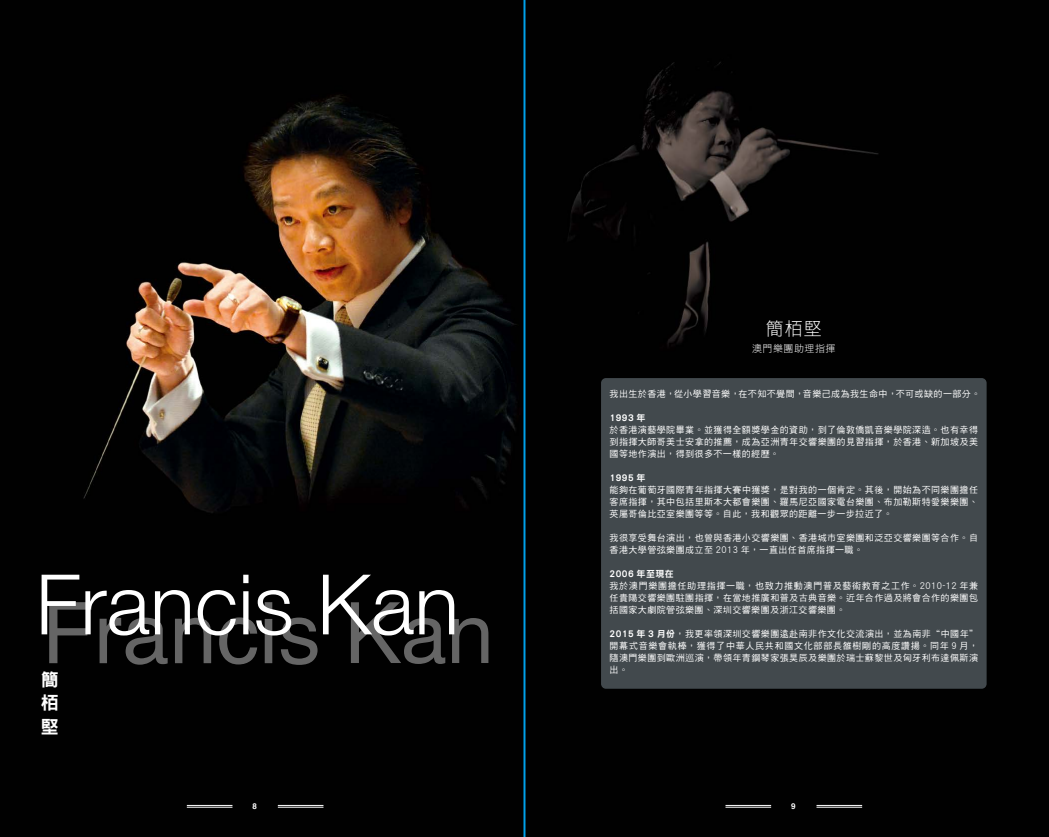
<style>
.page{position:relative;width:1049px;height:837px;background:#fff}
.page>*{position:absolute;margin:0;border:0;box-sizing:border-box;transform-origin:0 0}
.t1{font:85px "Helvetica";color:#fff}
.t2{font:300 83.5px "Helvetica Neue";color:#fff}
.t3{font:18px/23.2px "DF Hei HK W9";color:#fff;text-align:justify}
.t4{font:18px "DF Hei HK W3";color:#fff}
.t5{font:10px "DF Hei HK W3";letter-spacing:.05em;color:#fff}
.t6{font:9px/12px "DF Hei HK W5";letter-spacing:.05em;color:#fff;text-align:justify}
.t7{font:9px "DF Hei HK W9";letter-spacing:.05em;color:#fff}
.t8{font:700 8px "Helvetica";color:#fff}
.s1{font-family:"Helvetica Neue"}
.s2{font-family:"DF Hei HK W9"}
</style>
<div class="page">
<img style="left:0;top:0;width:1049px;height:836px">
<div style="left:601px;top:378px;width:385px;height:310px;background:#42494d;border-radius:5px"></div>
<hr style="left:816px;top:804px;width:46px;height:1px;background:#fff">
<hr style="left:816px;top:806px;width:46px;height:1px;background:#fff">
<hr style="left:725px;top:804px;width:46px;height:1px;background:#fff">
<hr style="left:725px;top:806px;width:46px;height:1px;background:#fff">
<hr style="left:278px;top:804px;width:45px;height:1px;background:#fff">
<hr style="left:278px;top:806px;width:45px;height:1px;background:#fff">
<hr style="left:187px;top:804px;width:45px;height:1px;background:#fff">
<hr style="left:187px;top:806px;width:45px;height:1px;background:#fff">
<hr style="left:523px;top:0;width:2px;height:836px;background:#00a0e9">
<h2 class="t2" style="left:36px;top:537px;width:425px">Francis Kan</h2>
<h3 class="t3" style="left:41px;top:667px;width:19px">簡栢堅</h3>
<h1 class="t1" style="left:42px;top:567px;width:453px">Francis <span class="s1">Kan</span></h1>
<h3 class="t4" style="left:766px;top:318px;width:57px">簡栢堅</h3>
<p class="t5" style="left:752px;top:343px;width:85px">澳門樂團助理指揮</p>
<p class="t6" style="left:609px;top:387px;width:372px">我出生於香港，從小學習音樂，在不知不覺間，音樂己成為我生命中，不可或缺的一部分。</p>
<p class="t7" style="left:609px;top:413px;width:38px">1993 年</p>
<p class="t6" style="left:609px;top:423px;width:370px">於香港演藝學院畢業。並獲得全額獎學金的資助，到了倫敦僑凱音樂學院深造。也有幸得到指揮大師哥美士安拿的推薦，成為亞洲青年交響樂團的見習指揮，於香港、新加坡及美國等地作演出，得到很多不一樣的經歷。</p>
<p class="t7" style="left:609px;top:473px;width:38px">1995 年</p>
<p class="t6" style="left:609px;top:483px;width:370px">能夠在葡萄牙國際青年指揮大賽中獲獎，是對我的一個肯定。其後，開始為不同樂團擔任客席指揮，其中包括里斯本大都會樂團、羅馬尼亞國家電台樂團、布加勒斯特愛樂樂團、英屬哥倫比亞室樂團等等。自此，我和觀眾的距離一步一步拉近了。</p>
<p class="t6" style="left:609px;top:531px;width:370px">我很享受舞台演出，也曾與香港小交響樂團、香港城巿室樂團和泛亞交響樂團等合作。自香港大學管弦樂團成立至 2013 年，一直出任首席指揮一職。</p>
<p class="t7" style="left:609px;top:569px;width:66px">2006 年至現在</p>
<p class="t6" style="left:609px;top:579px;width:370px">我於澳門樂團擔任助理指揮一職，也致力推動澳門普及藝術教育之工作。2010-12 年兼任貴陽交響樂團駐團指揮，在當地推廣和普及古典音樂。近年合作過及將會合作的樂團包括國家大劇院管弦樂團、深圳交響樂團及浙江交響樂團。</p>
<p class="t6" style="left:609px;top:627px;width:370px"><span class="s2">2015 年 3 月份</span>，我更率領深圳交響樂團遠赴南非作文化交流演出，並為南非“中國年”開幕式音樂會執棒，獲得了中華人民共和國文化部部長雒樹剛的高度讚揚。同年 9 月，隨澳門樂團到歐洲巡演，帶領年青鋼琴家張昊辰及樂團於瑞士蘇黎世及匈牙利布達佩斯演出。</p>
<p class="t8" style="left:253px;top:799px;width:6px">8</p>
<p class="t8" style="left:791px;top:799px;width:6px">9</p>
</div>
